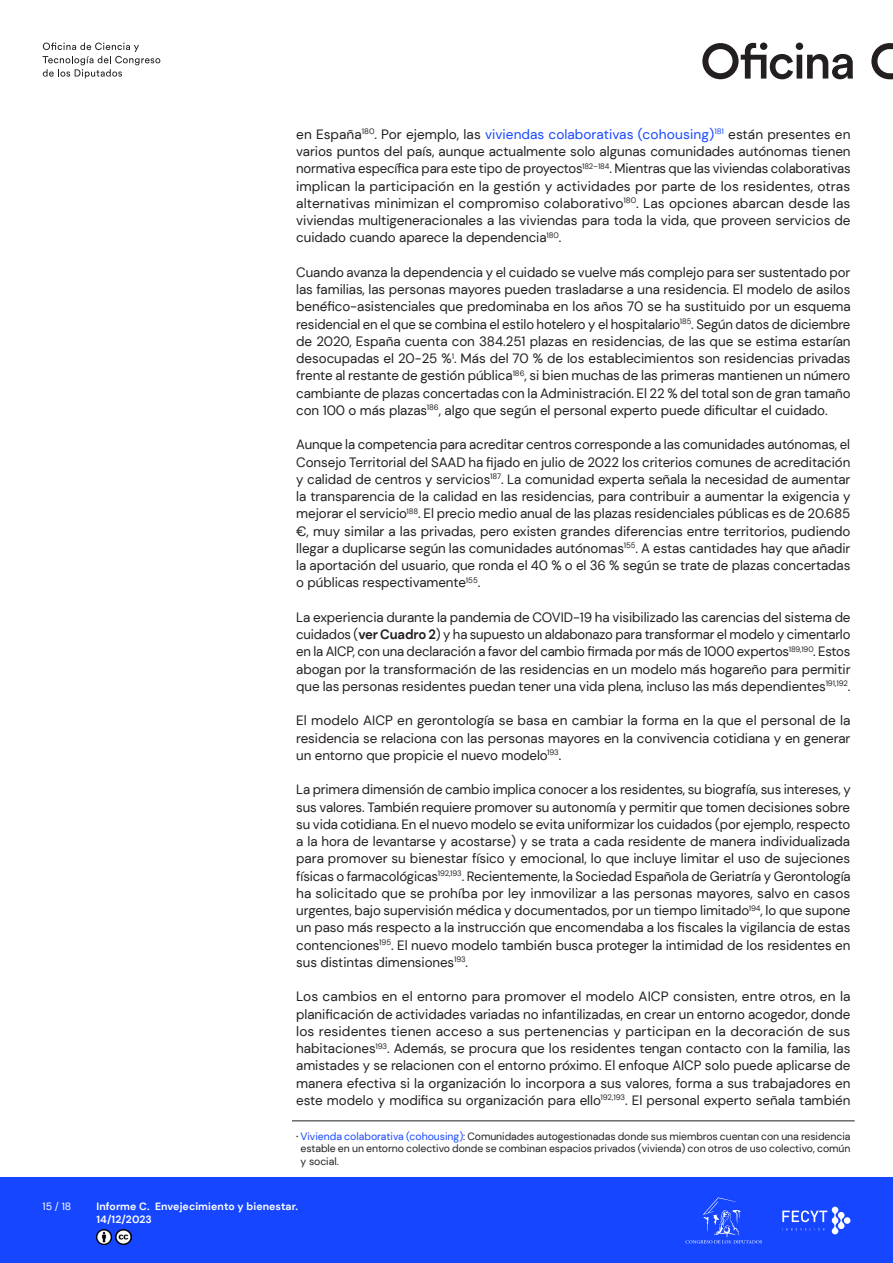
<style>
.page{position:relative;width:893px;height:1263px;background:#fff}
.page>*{position:absolute;margin:0;border:0;box-sizing:border-box;transform-origin:0 0}
.C_TEXTO_NORMAL{font:13.5px/17.2px "DM Sans";letter-spacing:-.005em;color:#231f20;text-align:justify}
.t1{font:10.5px/12.6px "DM Sans";letter-spacing:-.005em;color:#231f20;text-align:justify}
.t2{font:700 10.5px/12.6px "DM Sans";letter-spacing:.01em;color:#fff}
.t3{font:10.5px "DM Sans";color:#fff}
.s1{color:#1646ff}
.s2{font-weight:700}
.s3{font-weight:500}
</style>
<div class="page">
<div style="left:0;top:1178px;width:893px;height:85px;background:#1646ff"></div>
<svg style="left:685px;top:1197px;width:77px;height:46px"></svg>
<svg style="left:782px;top:1207px;width:68px;height:27px"></svg>
<img style="left:97px;top:1229px;width:15px;height:15px">
<img style="left:116px;top:1229px;width:15px;height:15px">
<svg style="left:43px;top:43px;width:117px;height:35px"></svg>
<svg style="left:871px;top:43px;width:22px;height:36px"></svg>
<svg style="left:702px;top:43px;width:151px;height:36px"></svg>
<hr style="left:292px;top:1120px;width:563px;height:1px;background:#231f20">
<p class="C_TEXTO_NORMAL" style="left:296px;top:125px;width:556px">en España<sup>180</sup>. Por ejemplo, las <span class="s1">viviendas colaborativas (cohousing)</span><sup>181</sup> están presentes en varios puntos del país, aunque actualmente solo algunas comunidades autónomas tienen normativa específica para este tipo de proyectos<sup>182–184</sup>. Mientras que las viviendas colaborativas implican la participación en la gestión y actividades por parte de los residentes, otras alternativas minimizan el compromiso colaborativo<sup>180</sup>. Las opciones abarcan desde las viviendas multigeneracionales a las viviendas para toda la vida, que proveen servicios de cuidado cuando aparece la dependencia<sup>180</sup>.</p>
<p class="C_TEXTO_NORMAL" style="left:296px;top:263px;width:556px">Cuando avanza la dependencia y el cuidado se vuelve más complejo para ser sustentado por las familias, las personas mayores pueden trasladarse a una residencia. El modelo de asilos benéfico-asistenciales que predominaba en los años 70 se ha sustituido por un esquema residencial en el que se combina el estilo hotelero y el hospitalario<sup>185</sup>. Según datos de diciembre de 2020, España cuenta con 384.251 plazas en residencias, de las que se estima estarían desocupadas el 20-25 %<sup>1</sup>. Más del 70 % de los establecimientos son residencias privadas frente al restante de gestión pública<sup>186</sup>, si bien muchas de las primeras mantienen un número cambiante de plazas concertadas con la Administración. El 22 % del total son de gran tamaño con 100 o más plazas<sup>186</sup>, algo que según el personal experto puede dificultar el cuidado.</p>
<p class="C_TEXTO_NORMAL" style="left:296px;top:436px;width:556px">Aunque la competencia para acreditar centros corresponde a las comunidades autónomas, el Consejo Territorial del SAAD ha fijado en julio de 2022 los criterios comunes de acreditación y calidad de centros y servicios<sup>187</sup>. La comunidad experta señala la necesidad de aumentar la transparencia de la calidad en las residencias, para contribuir a aumentar la exigencia y mejorar el servicio<sup>188</sup>. El precio medio anual de las plazas residenciales públicas es de 20.685 €, muy similar a las privadas, pero existen grandes diferencias entre territorios, pudiendo llegar a duplicarse según las comunidades autónomas<sup>155</sup>. A estas cantidades hay que añadir la aportación del usuario, que ronda el 40 % o el 36 % según se trate de plazas concertadas o públicas respectivamente<sup>155</sup>.</p>
<p class="C_TEXTO_NORMAL" style="left:296px;top:608px;width:556px">La experiencia durante la pandemia de COVID-19 ha visibilizado las carencias del sistema de cuidados (<span class="s2">ver Cuadro 2</span>) y ha supuesto un aldabonazo para transformar el modelo y cimentarlo en la AICP, con una declaración a favor del cambio firmada por más de 1000 expertos<sup>189,190</sup>. Estos abogan por la transformación de las residencias en un modelo más hogareño para permitir que las personas residentes puedan tener una vida plena, incluso las más dependientes<sup>191,192</sup>.</p>
<p class="C_TEXTO_NORMAL" style="left:296px;top:712px;width:556px">El modelo AICP en gerontología se basa en cambiar la forma en la que el personal de la residencia se relaciona con las personas mayores en la convivencia cotidiana y en generar un entorno que propicie el nuevo modelo<sup>193</sup>.</p>
<p class="C_TEXTO_NORMAL" style="left:296px;top:781px;width:556px">La primera dimensión de cambio implica conocer a los residentes, su biografía, sus intereses, y sus valores. También requiere promover su autonomía y permitir que tomen decisiones sobre su vida cotidiana. En el nuevo modelo se evita uniformizar los cuidados (por ejemplo, respecto a la hora de levantarse y acostarse) y se trata a cada residente de manera individualizada para promover su bienestar físico y emocional, lo que incluye limitar el uso de sujeciones físicas o farmacológicas<sup>192,193</sup>. Recientemente, la Sociedad Española de Geriatría y Gerontología ha solicitado que se prohíba por ley inmovilizar a las personas mayores, salvo en casos urgentes, bajo supervisión médica y documentados, por un tiempo limitado<sup>194</sup>, lo que supone un paso más respecto a la instrucción que encomendaba a los fiscales la vigilancia de estas contenciones<sup>195</sup>. El nuevo modelo también busca proteger la intimidad de los residentes en sus distintas dimensiones<sup>193</sup>.</p>
<p class="C_TEXTO_NORMAL" style="left:296px;top:988px;width:556px">Los cambios en el entorno para promover el modelo AICP consisten, entre otros, en la planificación de actividades variadas no infantilizadas, en crear un entorno acogedor, donde los residentes tienen acceso a sus pertenencias y participan en la decoración de sus habitaciones<sup>193</sup>. Además, se procura que los residentes tengan contacto con la familia, las amistades y se relacionen con el entorno próximo. El enfoque AICP solo puede aplicarse de manera efectiva si la organización lo incorpora a sus valores, forma a sus trabajadores en este modelo y modifica su organización para ello<sup>192,193</sup>. El personal experto señala también</p>
<p class="t1" style="left:300px;top:1130px;width:551px;text-indent:-4px"><span class="s3">·</span> <span class="s1">Vivienda colaborativa (cohousing)</span>: Comunidades autogestionadas donde sus miembros cuentan con una residencia estable en un entorno colectivo donde se combinan espacios privados (vivienda) con otros de uso colectivo, común y social.</p>
<p class="t3" style="left:43px;top:1200px;width:30px">15 / 18</p>
<p class="t2" style="left:97px;top:1200px;width:203px">Informe C. Envejecimiento y bienestar.<br>14/12/2023</p>
</div>
